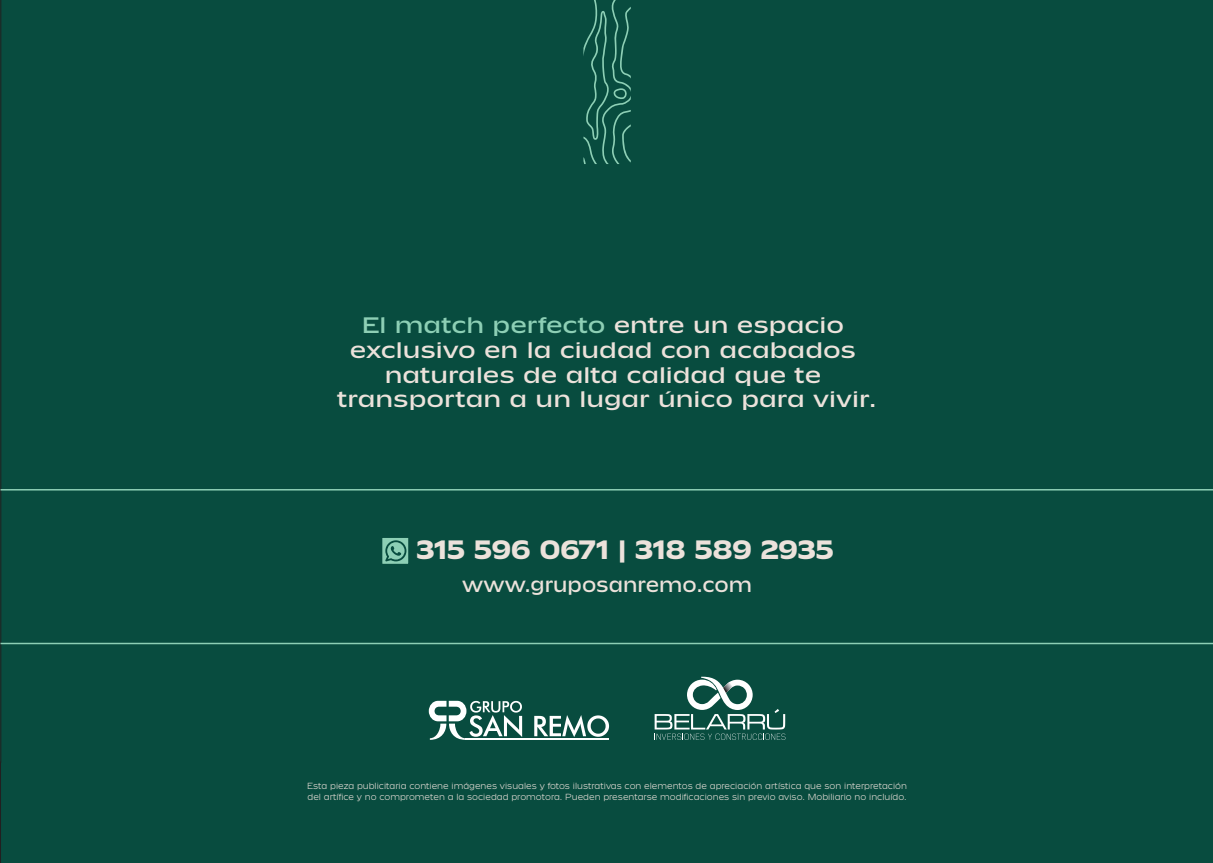
<style>
.page{position:relative;width:1213px;height:863px;background:#fff}
.page>*{position:absolute;margin:0;border:0;box-sizing:border-box;transform-origin:0 0}
.t1{font:600 27px "Klub 10";color:#ece2db}
.t2{font:500 22.8px/24.8px "Klub 10";color:#ece2db;text-align:center;scale:1.14 1}
.t3{font:500 21px "Klub 10";color:#ece2db}
.t4{font:9px/10.8px "Klub 10 Blond";color:#ece2db}
.s1{color:#8dcfb5}
</style>
<div class="page">
<div style="left:0;top:0;width:1212px;height:863px;background:#084c3f"></div>
<svg style="left:583px;top:0;width:47px;height:164px"></svg>
<div style="left:381px;top:536px;width:28px;height:29px;background:#8dcfb5;border:2px solid #084c3f"></div>
<svg style="left:385px;top:540px;width:21px;height:21px"></svg>
<hr style="left:1px;top:489px;width:1211px;height:1px;background:#8dcfb5">
<hr style="left:1px;top:643px;width:1211px;height:1px;background:#8dcfb5">
<svg style="left:534px;top:715px;width:75px;height:22px"></svg>
<hr style="left:465px;top:738px;width:143px;height:2px;background:#fff">
<svg style="left:428px;top:701px;width:94px;height:39px"></svg>
<svg style="left:654px;top:677px;width:131px;height:63px"></svg>
<h2 class="t2" style="left:337px;top:313px;width:474px"><span class="s1">El match perfecto</span> entre un espacio exclusivo en la ciudad con acabados naturales de alta calidad que te transportan a un lugar único para vivir.</h2>
<h1 class="t1" style="left:416px;top:534px;width:419px">315 596 0671 | 318 589 2935</h1>
<h3 class="t3" style="left:462px;top:573px;width:291px">www.gruposanremo.com</h3>
<p class="t4" style="left:307px;top:781px;width:601px">Esta pieza publicitaria contiene imágenes visuales y fotos ilustrativas con elementos de apreciación artística que son interpretación del artífice y no comprometen a la sociedad promotora. Pueden presentarse modificaciones sin previo aviso. Mobiliario no incluído.</p>
</div>
